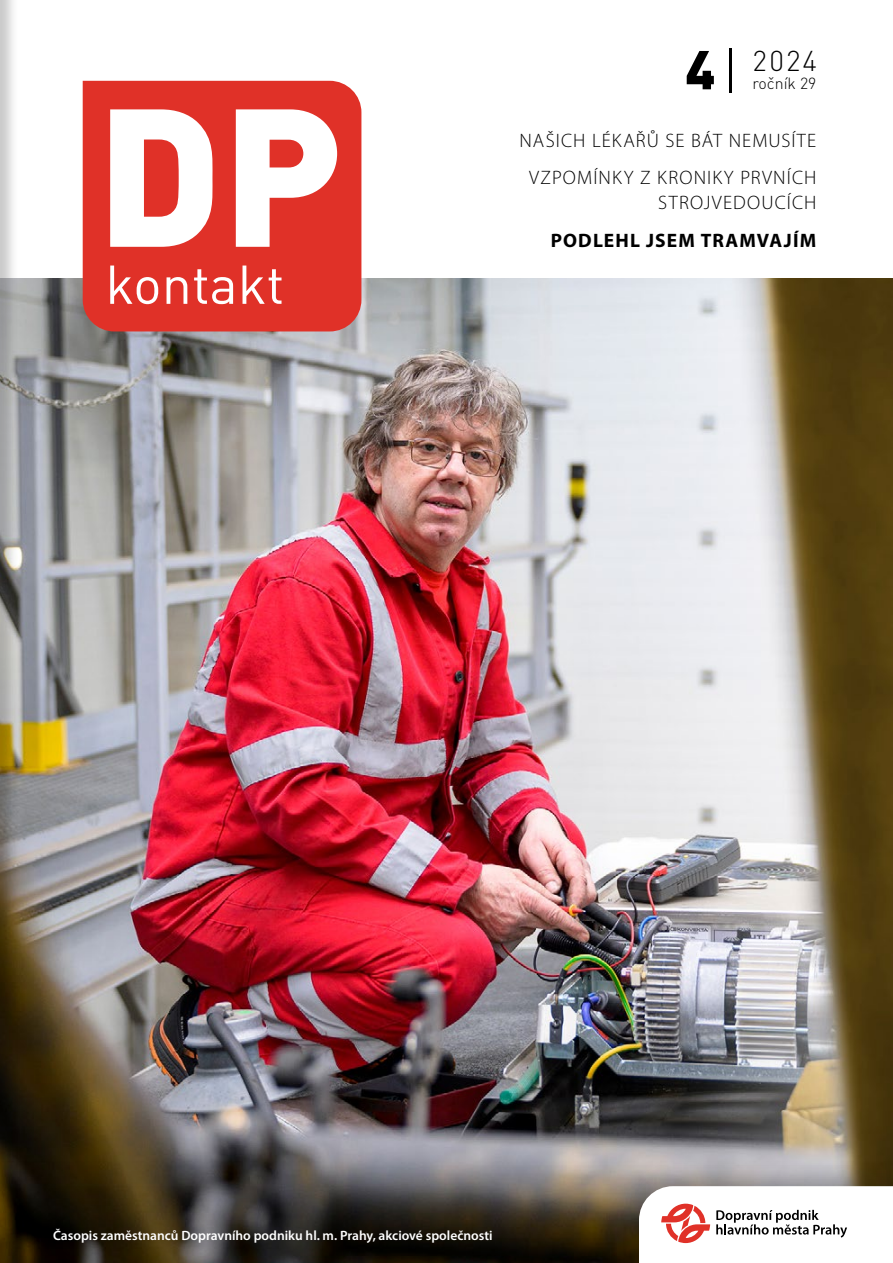
<style>
.page{position:relative;width:893px;height:1263px;background:#fff}
.page>*{position:absolute;margin:0;border:0;box-sizing:border-box;transform-origin:0 0}
.t1{font:900 53.85px "DIN Pro";color:#000}
.t2{font:300 28.35px "DIN Pro";color:#000}
.t3{font:300 19.5px/37.5px "Myriad Pro";letter-spacing:.055em;color:#000;text-align:center}
.t4{font:700 19.5px "Myriad Pro";letter-spacing:.06em;color:#000}
.t5{font:300 15.9px "DIN Pro";color:#000}
.t6{font:600 13.5px "Myriad Pro";color:#fff}
</style>
<div class="page">
<img style="left:110px;top:277px;width:783px;height:882px">
<svg style="left:110px;top:1159px;width:509px;height:104px;background:#625b53"></svg>
<hr style="left:729px;top:48px;width:3px;height:45px;background:#000">
<div style="left:110px;top:81px;width:251px;height:250px;background:#e03128"></div>
<svg style="left:110px;top:109px;width:227px;height:138px"></svg>
<svg style="left:110px;top:266px;width:172px;height:38px"></svg>
<svg style="left:110px;top:1186px;width:422px;height:77px;background:#302b23"></svg>
<div style="left:619px;top:1159px;width:274px;height:104px;background:#000;opacity:.1"></div>
<svg style="left:639px;top:1186px;width:254px;height:77px"></svg>
<div style="left:0;top:0;width:110px;height:1263px;background:#000;opacity:.24"></div>
<h1 class="t1" style="left:685px;top:24px;width:31px">4</h1>
<h2 class="t2" style="left:752px;top:39px;width:66px">2024</h2>
<p class="t5" style="left:752px;top:71px;width:65px">ročník 29</p>
<h3 class="t3" style="left:519px;top:122px;width:298px">NAŠICH LÉKAŘŮ SE BÁT NEMUSÍTE<br>VZPOMÍNKY Z KRONIKY PRVNÍCH</h3>
<h3 class="t3" style="left:658px;top:184px;width:160px">STROJVEDOUCÍCH</h3>
<h3 class="t4" style="left:551px;top:228px;width:267px">PODLEHL JSEM TRAMVAJÍM</h3>
<p class="t6" style="left:53px;top:1227px;width:441px">Časopis zaměstnanců Dopravního podniku hl. m. Prahy, akciové společnosti</p>
</div>
